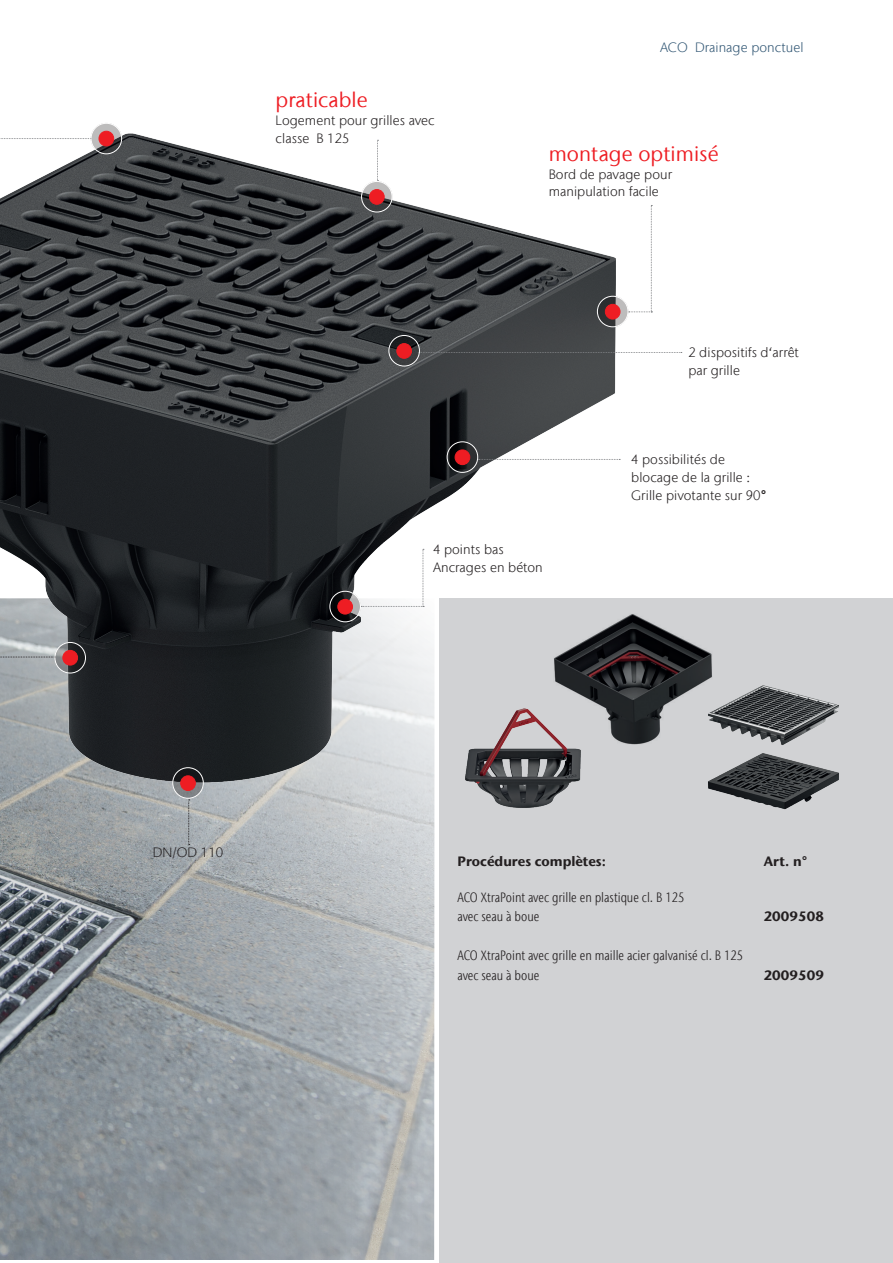
<style>
.page{position:relative;width:893px;height:1263px;background:#fff}
.page>*{position:absolute;margin:0;border:0;box-sizing:border-box;transform-origin:0 0}
.Intermediate_heading{font:21px "Stone Sans IIITC Com";letter-spacing:.005em;color:#ee1d23}
.Enumeration_1{font:300 13.5px "Stone Sans IIITC Com";letter-spacing:.005em;color:#231f20}
.Text{font:300 condensed 13.5px/19.5px "Stone Sans IIITC Com";color:#231f20}
.Text-2{font:700 13.5px "Stone Sans IIITC Com";color:#231f20}
.Intermediate_heading-2{font:300 13.5px/17.9px "Stone Sans IIITC Com";letter-spacing:.005em;color:#231f20}
.Rubrication{font:300 13.5px "Stone Sans IIITC Com";letter-spacing:.005em;color:#335875}
.s1{font-weight:700}
</style>
<div class="page">
<div style="left:440px;top:598px;width:453px;height:665px;background:#d1d2d4"></div>
<img style="left:0;top:788px;width:435px;height:471px">
<img style="left:0;top:129px;width:621px;height:659px">
<img style="left:464px;top:707px;width:118px;height:101px">
<img style="left:554px;top:613px;width:158px;height:131px">
<svg style="left:420px;top:352px;width:262px;height:1px"></svg>
<svg style="left:479px;top:459px;width:141px;height:1px"></svg>
<svg style="left:377px;top:140px;width:1px;height:41px"></svg>
<svg style="left:0;top:138px;width:91px;height:1px"></svg>
<svg style="left:628px;top:205px;width:24px;height:107px"></svg>
<svg style="left:188px;top:799px;width:2px;height:46px"></svg>
<svg style="left:0;top:657px;width:55px;height:1px"></svg>
<svg style="left:361px;top:549px;width:63px;height:58px"></svg>
<svg style="left:92px;top:124px;width:29px;height:29px"></svg>
<div style="left:91px;top:123px;width:31px;height:31px;border:2px solid #231f20;border-radius:50%"></div>
<div style="left:99px;top:131px;width:15px;height:15px;background:#ee1d23;border-radius:50%"></div>
<div style="left:99px;top:131px;width:15px;height:15px;border:1px solid #ee1d23;border-radius:50%"></div>
<svg style="left:55px;top:643px;width:30px;height:29px"></svg>
<div style="left:55px;top:642px;width:31px;height:31px;border:2px solid #231f20;border-radius:50%"></div>
<div style="left:63px;top:650px;width:15px;height:15px;background:#ee1d23;border-radius:50%"></div>
<div style="left:62px;top:650px;width:16px;height:15px;border:1px solid #ee1d23;border-radius:50%"></div>
<div style="left:55px;top:642px;width:31px;height:31px;border:1px solid #fff;border-radius:50%"></div>
<svg style="left:173px;top:768px;width:30px;height:30px"></svg>
<div style="left:172px;top:767px;width:32px;height:32px;border:2px solid #231f20;border-radius:50%"></div>
<div style="left:181px;top:776px;width:14px;height:14px;background:#ee1d23;border-radius:50%"></div>
<div style="left:180px;top:775px;width:16px;height:16px;border:1px solid #ee1d23;border-radius:50%"></div>
<div style="left:172px;top:767px;width:32px;height:32px;border:1px solid #fff;border-radius:50%"></div>
<div style="left:91px;top:123px;width:31px;height:31px;border:1px solid #fff;border-radius:50%"></div>
<svg style="left:330px;top:592px;width:30px;height:29px"></svg>
<div style="left:329px;top:591px;width:32px;height:31px;border:2px solid #231f20;border-radius:50%"></div>
<div style="left:338px;top:599px;width:14px;height:15px;background:#ee1d23;border-radius:50%"></div>
<div style="left:337px;top:599px;width:16px;height:15px;border:1px solid #ee1d23;border-radius:50%"></div>
<div style="left:329px;top:591px;width:32px;height:31px;border:1px solid #fff;border-radius:50%"></div>
<svg style="left:448px;top:442px;width:29px;height:30px"></svg>
<div style="left:447px;top:441px;width:31px;height:32px;border:2px solid #231f20;border-radius:50%"></div>
<div style="left:455px;top:450px;width:15px;height:15px;background:#ee1d23;border-radius:50%"></div>
<div style="left:455px;top:449px;width:15px;height:16px;border:1px solid #ee1d23;border-radius:50%"></div>
<div style="left:447px;top:441px;width:31px;height:32px;border:1px solid #fff;border-radius:50%"></div>
<svg style="left:389px;top:336px;width:30px;height:29px"></svg>
<div style="left:388px;top:335px;width:32px;height:31px;border:2px solid #231f20;border-radius:50%"></div>
<div style="left:397px;top:344px;width:14px;height:14px;background:#ee1d23;border-radius:50%"></div>
<div style="left:396px;top:343px;width:16px;height:16px;border:1px solid #ee1d23;border-radius:50%"></div>
<div style="left:388px;top:335px;width:32px;height:31px;border:1px solid #fff;border-radius:50%"></div>
<svg style="left:598px;top:297px;width:29px;height:29px"></svg>
<div style="left:597px;top:296px;width:31px;height:31px;border:2px solid #231f20;border-radius:50%"></div>
<div style="left:605px;top:304px;width:15px;height:15px;background:#ee1d23;border-radius:50%"></div>
<div style="left:605px;top:304px;width:15px;height:15px;border:1px solid #ee1d23;border-radius:50%"></div>
<div style="left:597px;top:296px;width:31px;height:31px;border:1px solid #fff;border-radius:50%"></div>
<svg style="left:362px;top:182px;width:30px;height:29px"></svg>
<div style="left:361px;top:181px;width:31px;height:31px;border:2px solid #231f20;border-radius:50%"></div>
<div style="left:369px;top:190px;width:15px;height:14px;background:#ee1d23;border-radius:50%"></div>
<div style="left:369px;top:189px;width:16px;height:16px;border:1px solid #ee1d23;border-radius:50%"></div>
<div style="left:361px;top:181px;width:31px;height:31px;border:1px solid #fff;border-radius:50%"></div>
<img style="left:708px;top:684px;width:131px;height:61px">
<img style="left:708px;top:753px;width:131px;height:57px">
<p class="Intermediate_heading" style="left:276px;top:87px;width:94px">praticable</p>
<p class="Intermediate_heading-2" style="left:276px;top:111px;width:161px">Logement pour grilles avec classe B 125</p>
<p class="Rubrication" style="left:660px;top:38px;width:145px">ACO Drainage ponctuel</p>
<p class="Intermediate_heading" style="left:549px;top:140px;width:172px">montage optimisé</p>
<p class="Enumeration_1" style="left:549px;top:166px;width:125px">Bord de pavage pour</p>
<p class="Enumeration_1" style="left:549px;top:183px;width:112px">manipulation facile</p>
<p class="Enumeration_1" style="left:433px;top:541px;width:72px">4 points bas</p>
<p class="Enumeration_1" style="left:433px;top:558px;width:111px">Ancrages en béton</p>
<p class="Enumeration_1" style="left:688px;top:344px;width:112px">2 dispositifs d‘arrêt</p>
<p class="Enumeration_1" style="left:688px;top:362px;width:53px">par grille</p>
<p class="Enumeration_1" style="left:631px;top:451px;width:95px">4 possibilités de</p>
<p class="Enumeration_1" style="left:631px;top:469px;width:121px">blocage de la grille :</p>
<p class="Enumeration_1" style="left:631px;top:487px;width:137px">Grille pivotante sur 90<span class="s1">°</span></p>
<p class="Enumeration_1" style="left:153px;top:844px;width:72px">DN/OD 110</p>
<p class="Text-2" style="left:458px;top:852px;width:150px">Procédures complètes:</p>
<p class="Text-2" style="left:764px;top:852px;width:45px">Art. n°</p>
<p class="Text" style="left:458px;top:887px;width:228px">ACO XtraPoint avec grille en plastique cl. B 125 avec seau à boue</p>
<p class="Text-2" style="left:764px;top:908px;width:62px">2009508</p>
<p class="Text" style="left:458px;top:946px;width:287px">ACO XtraPoint avec grille en maille acier galvanisé cl. B 125 avec seau à boue</p>
<p class="Text-2" style="left:764px;top:966px;width:62px">2009509</p>
</div>
